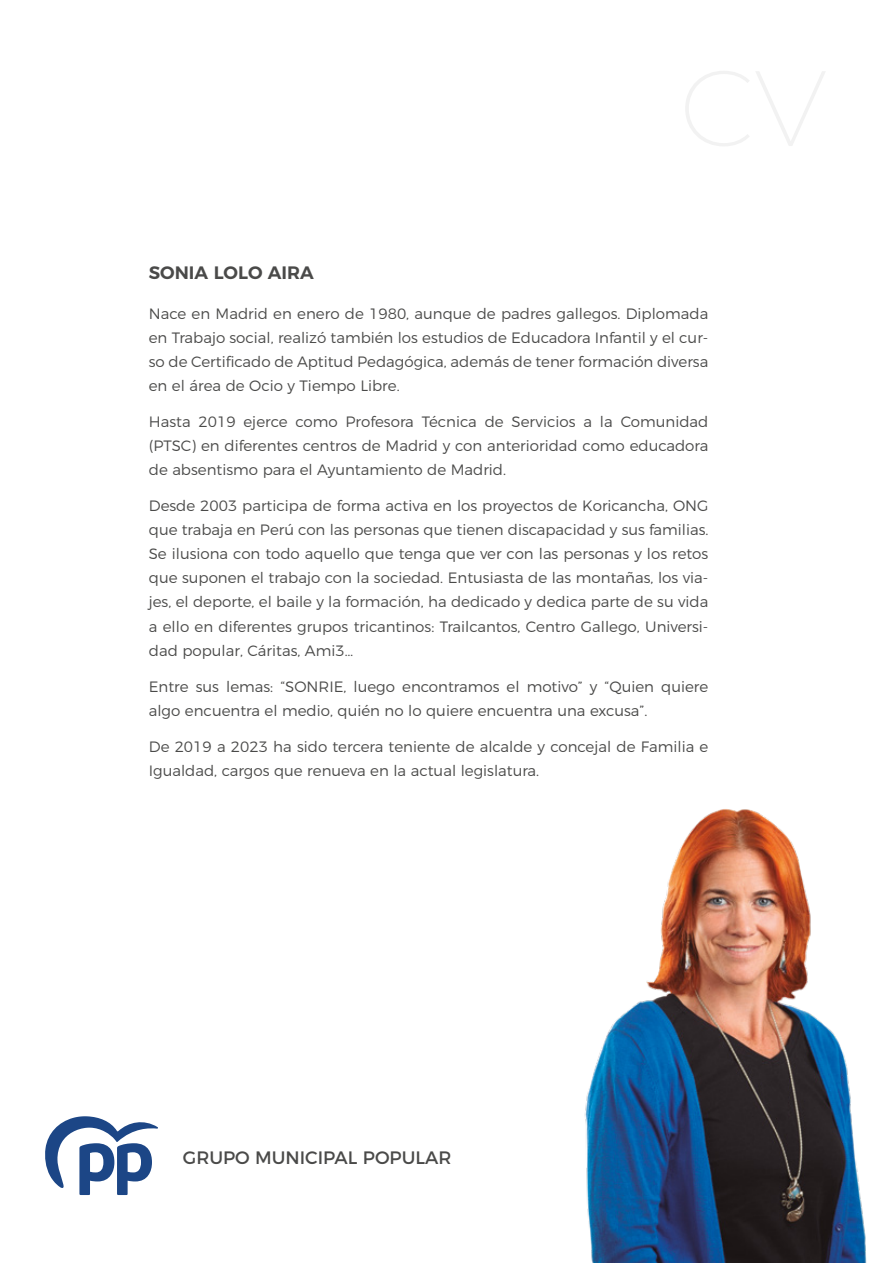
<style>
.page{position:relative;width:893px;height:1263px;background:#fff}
.page>*{position:absolute;margin:0;border:0;box-sizing:border-box;transform-origin:0 0}
.t1{font:18px "Montserrat";color:#4a4a49}
.t2{font:600 18px "Montserrat";color:#4a4a49}
.t3{font:300 15px/24px "Montserrat";color:#4a4a49;text-align:justify}
</style>
<div class="page">
<svg style="left:45px;top:1116px;width:113px;height:79px"></svg>
<img style="left:584px;top:809px;width:283px;height:454px">
<p class="t2" style="left:149px;top:258px;width:167px">SONIA LOLO AIRA</p>
<p class="t3" style="left:149px;top:301px;width:561px">Nace en Madrid en enero de 1980, aunque de padres gallegos. Diplomada en Trabajo social, realizó también los estudios de Educadora Infantil y el cur&shy;so de Certificado de Aptitud Pedagógica, además de tener formación diversa en el área de Ocio y Tiempo Libre.</p>
<p class="t3" style="left:149px;top:409px;width:561px">Hasta 2019 ejerce como Profesora Técnica de Servicios a la Comunidad (PTSC) en diferentes centros de Madrid y con anterioridad como educadora de absentismo para el Ayuntamiento de Madrid.</p>
<p class="t3" style="left:149px;top:493px;width:561px">Desde 2003 participa de forma activa en los proyectos de Koricancha, ONG que trabaja en Perú con las personas que tienen discapacidad y sus familias.<br>Se ilusiona con todo aquello que tenga que ver con las personas y los retos que suponen el trabajo con la sociedad. Entusiasta de las montañas, los via&shy;jes, el deporte, el baile y la formación, ha dedicado y dedica parte de su vida a ello en diferentes grupos tricantinos: Trailcantos, Centro Gallego, Universi&shy;dad popular, Cáritas, Ami3…</p>
<p class="t3" style="left:149px;top:673px;width:561px">Entre sus lemas: “SONRIE, luego encontramos el motivo” y “Quien quiere algo encuentra el medio, quién no lo quiere encuentra una excusa”.</p>
<p class="t3" style="left:149px;top:733px;width:561px">De 2019 a 2023 ha sido tercera teniente de alcalde y concejal de Familia e<br>Igualdad, cargos que renueva en la actual legislatura.</p>
<p class="t1" style="left:183px;top:1143px;width:270px">GRUPO MUNICIPAL POPULAR</p>
</div>
